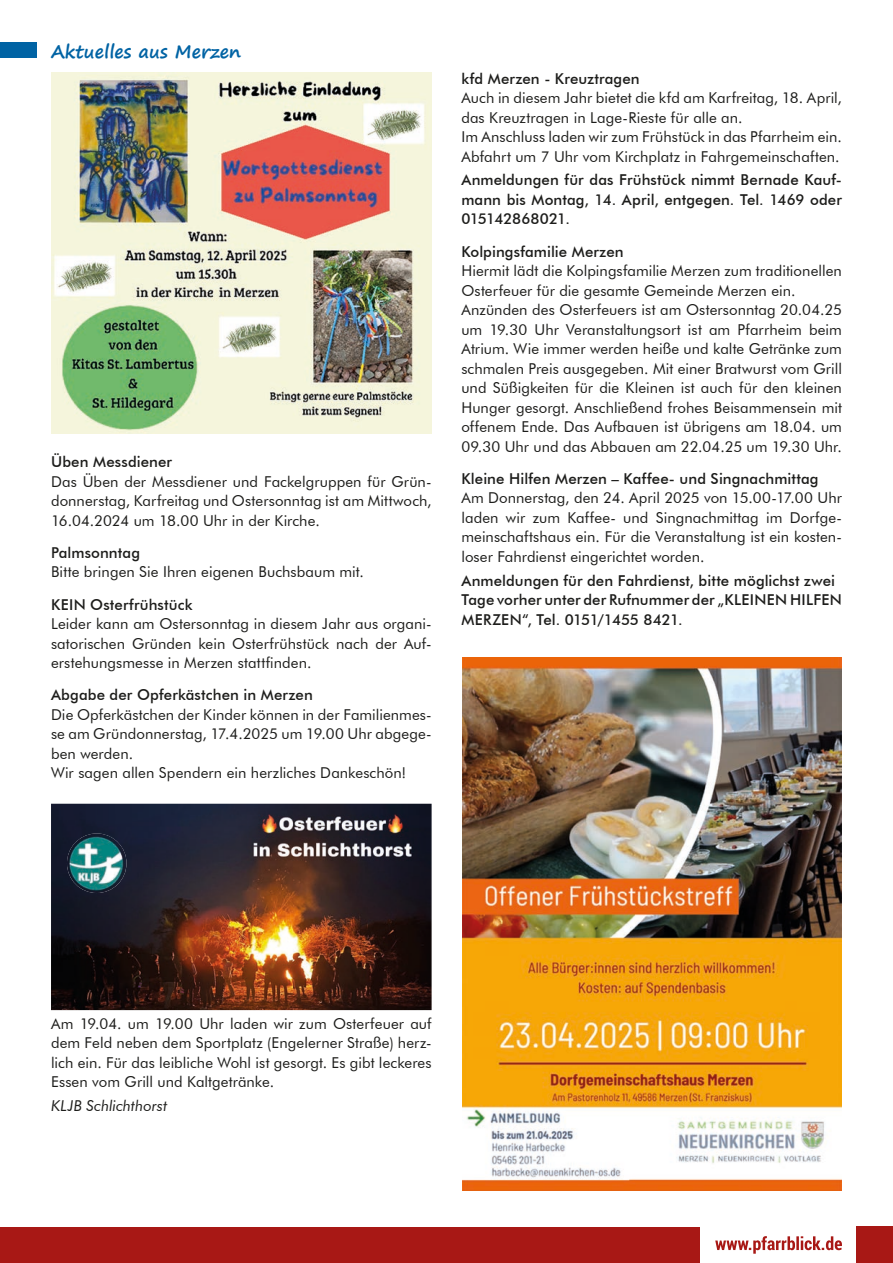
<style>
.page{position:relative;width:893px;height:1263px;background:#fff}
.page>*{position:absolute;margin:0;border:0;box-sizing:border-box;transform-origin:0 0}
.t1{font:700 18px "Segoe Print";color:#0063a4}
.t2{font:15px/19.5px "Futura BT";letter-spacing:.005em;color:#1d1d1b;text-align:justify}
.t3{font:500 15px/19.5px "Futura BT";letter-spacing:.005em;color:#1d1d1b;text-align:justify}
.t4{font:italic 15px "Futura BT";color:#1d1d1b}
</style>
<div class="page">
<div style="left:0;top:43px;width:36px;height:15px;background:#0063a4"></div>
<img style="left:51px;top:72px;width:381px;height:362px">
<div style="left:857px;top:1227px;width:36px;height:36px;background:#a81815"></div>
<svg style="left:715px;top:1236px;width:127px;height:18px"></svg>
<div style="left:0;top:1227px;width:700px;height:36px;background:#a81815"></div>
<img style="left:51px;top:804px;width:381px;height:206px">
<img style="left:67px;top:834px;width:27px;height:29px">
<img style="left:462px;top:657px;width:380px;height:534px">
<p class="t1" style="left:51px;top:35px;width:192px">Aktuelles aus Merzen</p>
<p class="t3" style="left:51px;top:452px;width:123px">Üben Messdiener</p>
<p class="t2" style="left:51px;top:471px;width:382px">Das Üben der Messdiener und Fackelgruppen für Grün&shy;donnerstag, Karfreitag und Ostersonntag ist am Mittwoch, 16.04.2024 um 18.00 Uhr in der Kirche.</p>
<p class="t3" style="left:51px;top:543px;width:91px">Palmsonntag</p>
<p class="t2" style="left:51px;top:562px;width:314px">Bitte bringen Sie Ihren eigenen Buchsbaum mit.</p>
<p class="t3" style="left:51px;top:594px;width:143px">KEIN Osterfrühstück</p>
<p class="t2" style="left:51px;top:614px;width:382px">Leider kann am Ostersonntag in diesem Jahr aus organi&shy;satorischen Gründen kein Osterfrühstück nach der Auf&shy;erstehungsmesse in Merzen stattfinden.</p>
<p class="t3" style="left:51px;top:685px;width:263px">Abgabe der Opferkästchen in Merzen</p>
<p class="t2" style="left:51px;top:705px;width:382px;text-align:left">Die Opferkästchen der Kinder können in der Familienmes&shy;se am Gründonnerstag, 17.4.2025 um 19.00 Uhr abgege&shy;ben werden.<br>Wir sagen allen Spendern ein herzliches Dankeschön!</p>
<p class="t3" style="left:461px;top:68px;width:180px">kfd Merzen - Kreuztragen</p>
<p class="t2" style="left:461px;top:88px;width:382px;text-align:left">Auch in diesem Jahr bietet die kfd am Karfreitag, 18. April, das Kreuztragen in Lage-Rieste für alle an.<br>Im Anschluss laden wir zum Frühstück in das Pfarrheim ein.<br>Abfahrt um 7 Uhr vom Kirchplatz in Fahrgemeinschaften.</p>
<p class="t3" style="left:461px;top:170px;width:382px">Anmeldungen für das Frühstück nimmt Bernade Kauf&shy;mann bis Montag, 14. April, entgegen. Tel. 1469 oder 015142868021.</p>
<p class="t3" style="left:461px;top:241px;width:164px">Kolpingsfamilie Merzen</p>
<p class="t2" style="left:461px;top:261px;width:382px;text-align:left">Hiermit lädt die Kolpingsfamilie Merzen zum traditionellen Osterfeuer für die gesamte Gemeinde Merzen ein.<br>Anzünden des Osterfeuers ist am Ostersonntag 20.04.25 um 19.30 Uhr Veranstaltungsort ist am Pfarrheim beim Atrium. Wie immer werden heiße und kalte Getränke zum schmalen Preis ausgegeben. Mit einer Bratwurst vom Grill und Süßigkeiten für die Kleinen ist auch für den kleinen Hunger gesorgt. Anschließend frohes Beisammensein mit offenem Ende. Das Aufbauen ist übrigens am 18.04. um 09.30 Uhr und das Abbauen am 22.04.25 um 19.30 Uhr.</p>
<p class="t3" style="left:461px;top:469px;width:359px">Kleine Hilfen Merzen – Kaffee- und Singnachmittag</p>
<p class="t2" style="left:461px;top:488px;width:382px">Am Donnerstag, den 24. April 2025 von 15.00-17.00 Uhr laden wir zum Kaffee- und Singnachmittag im Dorfge&shy;meinschaftshaus ein. Für die Veranstaltung ist ein kosten&shy;loser Fahrdienst eingerichtet worden.</p>
<p class="t3" style="left:461px;top:570px;width:382px;text-align:left">Anmeldungen für den Fahrdienst, bitte möglichst zwei<br>Tage vorher unter der Rufnummer der „KLEINEN HILFEN<br>MERZEN“, Tel. 0151/1455 8421.</p>
<p class="t2" style="left:51px;top:1013px;width:382px">Am 19.04. um 19.00 Uhr laden wir zum Osterfeuer auf dem Feld neben dem Sportplatz (Engelerner Straße) herz&shy;lich ein. Für das leibliche Wohl ist gesorgt. Es gibt leckeres Essen vom Grill und Kaltgetränke.</p>
<p class="t4" style="left:51px;top:1096px;width:118px">KLJB Schlichthorst</p>
</div>
